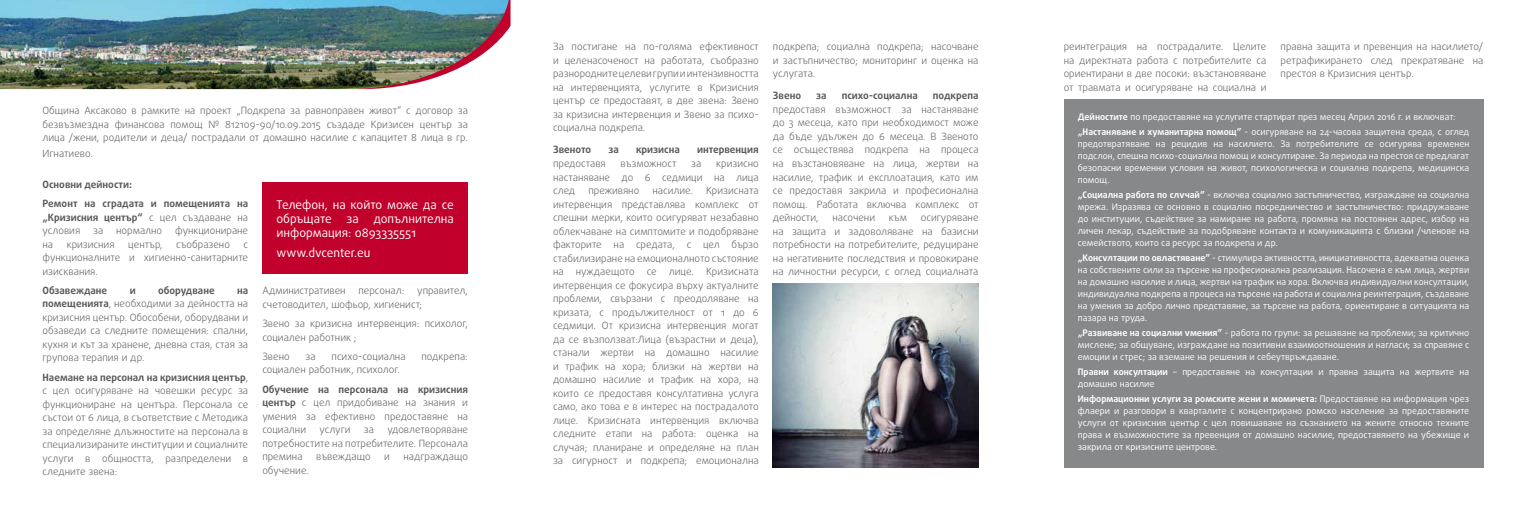
<style>
.page{position:relative;width:1526px;height:511px;background:#fff}
.page>*{position:absolute;margin:0;border:0;box-sizing:border-box;transform-origin:0 0}
.t1{font:12px/14px "Daxline Pro";color:#fff;text-align:justify}
.t2{font:300 10px/13.5px "Daxline Pro";color:#58585a;text-align:justify}
.t3{font:700 10px/19.2px "Daxline Pro";color:#58585a}
.t4{font:9px/12px "Daxline Pro";color:#fff;text-align:justify}
.s1{font-weight:700}
</style>
<div class="page">
<img style="left:772px;top:283px;width:206px;height:184px">
<img style="left:0;top:0;width:348px;height:10px">
<img style="left:0;top:10px;width:511px;height:80px">
<img style="left:348px;top:0;width:162px;height:89px">
<div style="left:262px;top:182px;width:206px;height:92px;background:#c1002b"></div>
<div style="left:1063px;top:99px;width:420px;height:368px;background:#87888a"></div>
<p class="t2" style="left:43px;top:104px;width:427px">Община Аксаково в рамките на проект „Подкрепа за равноправен живот“ с договор за безвъзмездна финансова помощ № 812109-90/10.09.2015 създаде Кризисен център за лица /жени, родители и деца/ пострадали от домашно насилие с капацитет 8 лица в гр.</p>
<p class="t2" style="left:43px;top:147px;width:52px">Игнатиево.</p>
<p class="t3" style="left:43px;top:174px;width:207px">Основни дейности:<br>Ремонт на сградата и помещенията на</p>
<p class="t2" style="left:43px;top:210px;width:207px"><span class="s1">„Кризисния център“</span> с цел създаване на условия</p>
<p class="t1" style="left:276px;top:198px;width:179px">Телефон, на който може да се обръщате за допълнителна информация: 0893335551</p>
<p class="t1" style="left:276px;top:245px;width:95px">www.dvcenter.eu</p>
<p class="t2" style="left:93px;top:223px;width:12px">за</p>
<p class="t2" style="left:116px;top:223px;width:47px">нормално</p>
<p class="t2" style="left:175px;top:223px;width:75px">функциониране</p>
<p class="t2" style="left:43px;top:237px;width:12px">на</p>
<p class="t2" style="left:67px;top:237px;width:49px">кризисния</p>
<p class="t2" style="left:128px;top:237px;width:36px">център,</p>
<p class="t2" style="left:176px;top:237px;width:55px">съобразено</p>
<p class="t2" style="left:43px;top:237px;width:207px;text-indent:201px">с функционалните и хигиенно-санитарните изисквания.</p>
<p class="t3" style="left:43px;top:280px;width:66px">Обзавеждане</p>
<p class="t3" style="left:130px;top:280px;width:7px">и</p>
<p class="t3" style="left:158px;top:280px;width:58px">оборудване</p>
<p class="t2" style="left:262px;top:284px;width:85px">Административен</p>
<p class="t2" style="left:358px;top:284px;width:47px">персонал:</p>
<p class="t2" style="left:43px;top:283px;width:207px;text-indent:194px"><span class="s1">на помещенията</span>, необходими за дейността на кризисния център. Обособени, оборудвани и обзаведи са следните помещения: спални, кухня и кът за хранене, дневна стая, стая за групова терапия и др.</p>
<p class="t2" style="left:43px;top:370px;width:207px"><span class="s1">Наемане на персонал на кризисния център</span>, с цел осигуряване на човешки ресурс за функциониране на центъра. Персонала се състои от 6 лица, в съответствие с Методика за определяне длъжностите на персонала в специализираните институции и социалните услуги в общността, разпределени в следните звена:</p>
<p class="t2" style="left:262px;top:284px;width:207px;text-indent:155px">управител, счетоводител, шофьор, хигиенист;</p>
<p class="t2" style="left:262px;top:317px;width:207px">Звено за кризисна интервенция: психолог, социален работник ;</p>
<p class="t2" style="left:262px;top:349px;width:29px">Звено</p>
<p class="t2" style="left:305px;top:349px;width:12px">за</p>
<p class="t2" style="left:331px;top:349px;width:76px">психо-социална</p>
<p class="t2" style="left:421px;top:349px;width:48px">подкрепа:</p>
<p class="t2" style="left:262px;top:363px;width:139px">социален работник, психолог.</p>
<p class="t2" style="left:262px;top:382px;width:207px"><span class="s1">Обучение на персонала на кризисния център</span> с цел придобиване на знания и умения за ефективно предоставяне на социални</p>
<p class="t2" style="left:262px;top:422px;width:207px;text-indent:125px">удовлетворяване потребностите на потребителите. Персонала премина</p>
<p class="t2" style="left:319px;top:422px;width:33px">услуги</p>
<p class="t2" style="left:364px;top:422px;width:12px">за</p>
<p class="t2" style="left:316px;top:449px;width:56px">въвеждащо</p>
<p class="t2" style="left:384px;top:449px;width:7px">и</p>
<p class="t2" style="left:403px;top:449px;width:66px">надграждащо</p>
<p class="t2" style="left:262px;top:463px;width:48px">обучение.</p>
<p class="t2" style="left:553px;top:40px;width:207px">За постигане на по-голяма ефективност и целенасоченост на работата, съобразно разнородните целеви групи и интензивността на интервенцията, услугите в Кризисния център се предоставят, в две звена: Звено за кризисна интервенция и Звено за психо&shy;социална подкрепа.</p>
<p class="t3" style="left:553px;top:140px;width:40px">Звеното</p>
<p class="t3" style="left:608px;top:140px;width:12px">за</p>
<p class="t3" style="left:636px;top:140px;width:45px">кризисна</p>
<p class="t3" style="left:697px;top:140px;width:63px">интервенция</p>
<p class="t2" style="left:553px;top:157px;width:54px">предоставя</p>
<p class="t2" style="left:620px;top:157px;width:57px">възможност</p>
<p class="t2" style="left:691px;top:157px;width:12px">за</p>
<p class="t2" style="left:553px;top:157px;width:207px;text-indent:163px">кризисно настаняване до 6 седмици на лица след</p>
<p class="t2" style="left:553px;top:184px;width:207px;text-indent:153px">Кризисната интервенция представлява комплекс от спешни мерки, които осигуряват незабавно облекчаване на симптомите и подобряване факторите на средата, с цел бързо стабилизиране на емоционалното състояние на нуждаещото се лице. Кризисната интервенция се фокусира върху актуалните проблеми, свързани с преодоляване на кризата, с продължителност от 1 до 6 седмици. От кризисна интервенция могат да се възползват:Лица (възрастни и деца), станали жертви на домашно насилие и трафик на хора; близки на жертви на домашно насилие и трафик на хора, на които се предоставя консултативна услуга само, ако това е в интерес на пострадалото лице. Кризисната интервенция включва следните етапи на работа: оценка на случая; планиране и определяне на план за сигурност и подкрепа; емоционална</p>
<p class="t2" style="left:588px;top:184px;width:52px">преживяно</p>
<p class="t2" style="left:652px;top:184px;width:42px">насилие.</p>
<p class="t2" style="left:772px;top:40px;width:207px">подкрепа; социална подкрепа; насочване и застъпничество; мониторинг и оценка на услугата.</p>
<p class="t3" style="left:772px;top:86px;width:30px">Звено</p>
<p class="t3" style="left:816px;top:86px;width:12px">за</p>
<p class="t3" style="left:841px;top:86px;width:78px">психо-социална</p>
<p class="t3" style="left:932px;top:86px;width:47px">подкрепа</p>
<p class="t2" style="left:772px;top:103px;width:207px">предоставя възможност за настаняване до 3 месеца, като при необходимост може да бъде удължен до 6 месеца. В Звеното се осъществява подкрепа на процеса на възстановяване на лица, жертви на насилие, трафик и експлоатация, като им се предоставя закрила и професионална помощ. Работата включва комплекс от дейности,</p>
<p class="t2" style="left:772px;top:211px;width:207px;text-indent:148px">осигуряване на защита и задоволяване на базисни потребности на потребителите, редуциране на негативните последствия и провокиране на личностни ресурси, с оглед социалната</p>
<p class="t2" style="left:832px;top:211px;width:44px">насочени</p>
<p class="t2" style="left:888px;top:211px;width:20px">към</p>
<p class="t2" style="left:1063px;top:40px;width:204px">реинтеграция на пострадалите. Целите на директната работа с потребителите са ориентирани в две посоки: възстановяване от травмата и осигуряване на социална и</p>
<p class="t2" style="left:1280px;top:40px;width:204px">правна защита и превенция на насилието/ ретрафикирането след прекратяване на престоя в Кризисния център.</p>
<p class="t4" style="left:1077px;top:109px;width:393px;line-height:14.8px"><span class="s1">Дейностите</span> по предоставяне на услугите стартират през месец Април 2016 г. и включват: <span class="s1">„Настаняване и хуманитарна помощ”</span> - осигуряване на 24-часова защитена среда, с оглед</p>
<p class="t4" style="left:1077px;top:138px;width:393px">предотвратяване на рецидив на насилието. За потребителите се осигурява временен подслон, спешна психо-социална помощ и консултиране. За периода на престоя се предлагат безопасни временни условия на живот, психологическа и социална подкрепа, медицинска помощ.</p>
<p class="t4" style="left:1077px;top:189px;width:393px"><span class="s1">„Социална работа по слvчай”</span> - включва социално застъпничество, изграждане на социална мрежа. Изразява се основно в социално посредничество и застъпничество: придружаване до институции, съдействие за намиране на работа, промяна на постоянен адрес, избор на личен лекар, съдействие за подобряване контакта и комуникацията с близки /членове на семейството, които са ресурс за подкрепа и др.</p>
<p class="t4" style="left:1077px;top:251px;width:393px"><span class="s1">„Консvлтации по овластяване”</span> - стимулира активността, инициативността, адекватна оценка на собствените сили за търсене на професионална реализация. Насочена е към лица, жертви на домашно насилие и лица, жертви на трафик на хора. Включва индивидуални консултации, индивидуална подкрепа в процеса на търсене на работа и социална реинтеграция, създаване на умения за добро лично представяне, за търсене на работа, ориентиране в ситуацията на пазара на труда.</p>
<p class="t4" style="left:1077px;top:326px;width:393px"><span class="s1">„Развиване на социални vмения”</span> - работа по групи: за решаване на проблеми; за критично мислене; за общуване, изграждане на позитивни взаимоотношения и нагласи; за справяне с емоции и стрес; за вземане на решения и себеутвръждаване.</p>
<p class="t4" style="left:1077px;top:365px;width:393px"><span class="s1">Правни консултации</span> – предоставяне на консултации и правна защита на жертвите на домашно насилие</p>
<p class="t4" style="left:1077px;top:392px;width:393px"><span class="s1">Информационни услуги за ромските жени и момичета:</span> Предоставяне на информация чрез флаери и разговори в кварталите с концентрирано ромско население за предоставяните услуги от кризисния център с цел повишаване на съзнанието на жените относно техните права и възможностите за превенция от домашно насилие, предоставянето на убежище и закрила от кризисните центрове.</p>
</div>
